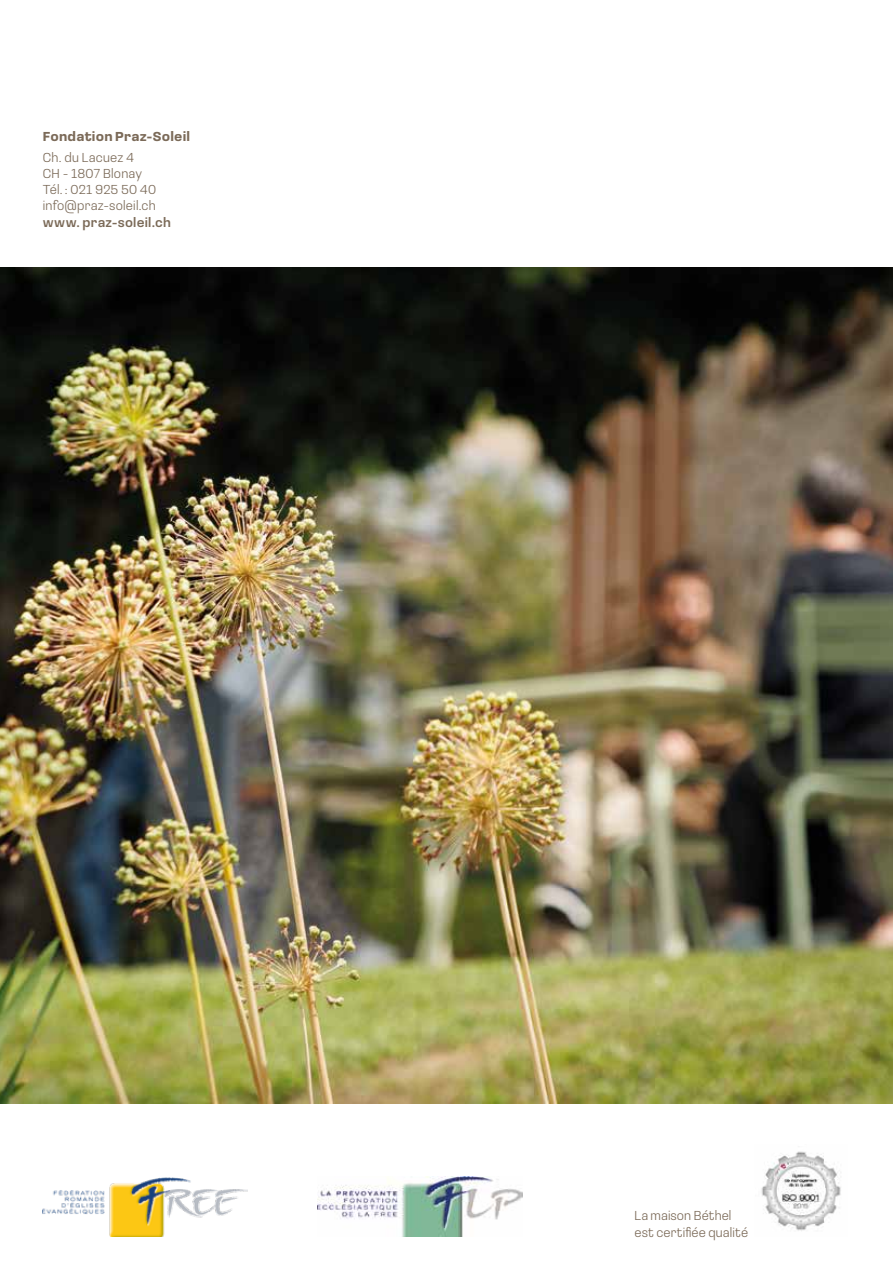
<style>
.page{position:relative;width:893px;height:1263px;background:#fff}
.page>*{position:absolute;margin:0;border:0;box-sizing:border-box;transform-origin:0 0}
.t1{font:300 13.5px/16.2px "Loos Normal";letter-spacing:.01em;color:#7b6a58}
.t2{font:700 13.5px "Loos Normal";letter-spacing:.015em;color:#7b6a58}
.t3{font:500 13.5px "Loos Normal";letter-spacing:.015em;color:#7b6a58}
</style>
<div class="page">
<img style="left:0;top:268px;width:893px;height:835px">
<img style="left:43px;top:1177px;width:205px;height:59px">
<img style="left:317px;top:1176px;width:206px;height:60px">
<img style="left:761px;top:1151px;width:80px;height:80px">
<p class="t2" style="left:43px;top:127px;width:149px">Fondation Praz-Soleil</p>
<p class="t1" style="left:43px;top:149px;width:115px">Ch. du Lacuez 4<br>CH - 1807 Blonay<br>Tél. : 021 925 50 40 info@praz-soleil.ch</p>
<p class="t3" style="left:43px;top:212px;width:130px">www. praz-soleil.ch</p>
<p class="t1" style="left:634px;top:1207px;width:115px">La maison Béthel est certifiée qualité</p>
</div>
